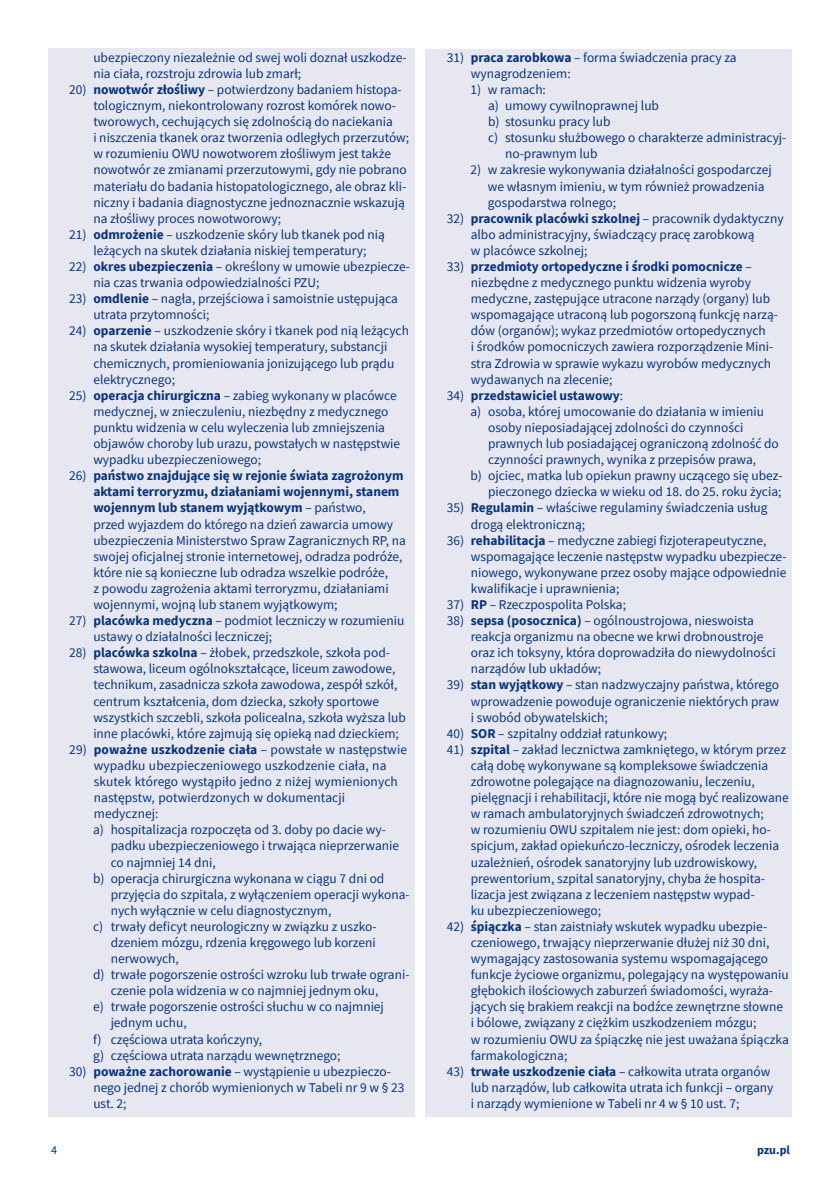
<style>
.page{position:relative;width:840px;height:1191px;background:#fff}
.page>*{position:absolute;margin:0;border:0;box-sizing:border-box;transform-origin:0 0}
._2_II_st_1cyfra_pod{font:13.4px/16px "Source Sans Pro";color:#08347b}
._5_III_st_pod_2_cyfr{font:13.4px/16px "Source Sans Pro";color:#08347b}
._9_IV_st_do_3_cyfr{font:13.4px/16px "Source Sans Pro";color:#08347b}
._2_II_st_1cyfra_pod-2{font:700 13.4px "Source Sans Pro";color:#08347b}
.t1{font:700 12px "Source Sans Pro";color:#08347b}
.t2{font:12px "Source Sans Pro";color:#08347b}
.s1{font-weight:700}
.s2{font-weight:400}
</style>
<div class="page">
<div style="left:425px;top:49px;width:366px;height:1067px;background:#e6e7f1"></div>
<div style="left:48px;top:48px;width:366px;height:1068px;background:#e6e7f1"></div>
<p class="_2_II_st_1cyfra_pod" style="left:93px;top:49px;width:314px">ubezpieczony niezależnie od swej woli doznał uszkodze&shy;nia ciała, rozstroju zdrowia lub zmarł;</p>
<p class="_2_II_st_1cyfra_pod" style="left:93px;top:81px;width:317px;text-indent:-24px">20) <span class="s1">nowotwór złośliwy</span> – potwierdzony badaniem histopa&shy;tologicznym, niekontrolowany rozrost komórek nowo&shy;tworowych, cechujących się zdolnością do naciekania<br>i niszczenia tkanek oraz tworzenia odległych przerzutów; w rozumieniu OWU nowotworem złośliwym jest także nowotwór ze zmianami przerzutowymi, gdy nie pobrano materiału do badania histopatologicznego, ale obraz kli&shy;niczny i badania diagnostyczne jednoznacznie wskazują na złośliwy proces nowotworowy;</p>
<p class="_2_II_st_1cyfra_pod" style="left:69px;top:226px;width:317px;text-align:center">21) <span class="s1">odmrożenie</span> – uszkodzenie skóry lub tkanek pod nią leżących na skutek działania niskiej temperatury;</p>
<p class="_2_II_st_1cyfra_pod" style="left:93px;top:258px;width:318px;text-indent:-24px">22) <span class="s1">okres ubezpieczenia</span> – określony w umowie ubezpiecze&shy;nia czas trwania odpowiedzialności PZU;</p>
<p class="_2_II_st_1cyfra_pod" style="left:93px;top:291px;width:306px;text-indent:-24px">23) <span class="s1">omdlenie</span> – nagła, przejściowa i samoistnie ustępująca utrata przytomności;</p>
<p class="_2_II_st_1cyfra_pod" style="left:93px;top:323px;width:317px;text-indent:-24px">24) <span class="s1">oparzenie</span> – uszkodzenie skóry i tkanek pod nią leżących na skutek działania wysokiej temperatury, substancji chemicznych, promieniowania jonizującego lub prądu elektrycznego;</p>
<p class="_2_II_st_1cyfra_pod" style="left:93px;top:387px;width:308px;text-indent:-24px">25) <span class="s1">operacja chirurgiczna</span> – zabieg wykonany w placówce medycznej, w znieczuleniu, niezbędny z medycznego punktu widzenia w celu wyleczenia lub zmniejszenia objawów choroby lub urazu, powstałych w następstwie wypadku ubezpieczeniowego;</p>
<p class="_2_II_st_1cyfra_pod" style="left:93px;top:468px;width:314px;text-indent:-24px">26) <span class="s1">państwo znajdujące się w rejonie świata zagrożonym aktami terroryzmu, działaniami wojennymi, stanem wojennym lub stanem wyjątkowym</span> – państwo,<br>przed wyjazdem do którego na dzień zawarcia umowy ubezpieczenia Ministerstwo Spraw Zagranicznych RP, na swojej oficjalnej stronie internetowej, odradza podróże, które nie są konieczne lub odradza wszelkie podróże,<br>z powodu zagrożenia aktami terroryzmu, działaniami wojennymi, wojną lub stanem wyjątkowym;</p>
<p class="_2_II_st_1cyfra_pod" style="left:93px;top:612px;width:312px;text-indent:-24px">27) <span class="s1">placówka medyczna</span> – podmiot leczniczy w rozumieniu ustawy o działalności leczniczej;</p>
<p class="_2_II_st_1cyfra_pod" style="left:93px;top:645px;width:314px;text-indent:-24px">28) <span class="s1">placówka szkolna</span> – żłobek, przedszkole, szkoła pod&shy;stawowa, liceum ogólnokształcące, liceum zawodowe, technikum, zasadnicza szkoła zawodowa, zespół szkół, centrum kształcenia, dom dziecka, szkoły sportowe wszystkich szczebli, szkoła policealna, szkoła wyższa lub inne placówki, które zajmują się opieką nad dzieckiem;</p>
<p class="_2_II_st_1cyfra_pod" style="left:94px;top:741px;width:314px;text-indent:-25px">29) <span class="s1">poważne uszkodzenie ciała</span> – powstałe w następstwie wypadku ubezpieczeniowego uszkodzenie ciała, na skutek którego wystąpiło jedno z niżej wymienionych następstw, potwierdzonych w dokumentacji medycznej:</p>
<p class="_5_III_st_pod_2_cyfr" style="left:111px;top:821px;width:290px;text-indent:-18px">a) hospitalizacja rozpoczęta od 3. doby po dacie wy&shy;padku ubezpieczeniowego i trwająca nieprzerwanie co najmniej 14 dni,</p>
<p class="_5_III_st_pod_2_cyfr" style="left:111px;top:870px;width:300px;text-indent:-18px">b) operacja chirurgiczna wykonana w ciągu 7 dni od przyjęcia do szpitala, z wyłączeniem operacji wykona&shy;nych wyłącznie w celu diagnostycznym,</p>
<p class="_5_III_st_pod_2_cyfr" style="left:111px;top:918px;width:267px;text-align:justify;text-indent:-18px">c) trwały deficyt neurologiczny w związku z uszko&shy;dzeniem mózgu, rdzenia kręgowego lub korzeni nerwowych,</p>
<p class="_5_III_st_pod_2_cyfr" style="left:111px;top:966px;width:300px;text-indent:-18px">d) trwałe pogorszenie ostrości wzroku lub trwałe ograni&shy;czenie pola widzenia w co najmniej jednym oku,</p>
<p class="_5_III_st_pod_2_cyfr" style="left:111px;top:998px;width:274px;text-indent:-18px">e) trwałe pogorszenie ostrości słuchu w co najmniej jednym uchu,</p>
<p class="_5_III_st_pod_2_cyfr" style="left:93px;top:1031px;width:170px">f) częściowa utrata kończyny,</p>
<p class="_5_III_st_pod_2_cyfr" style="left:93px;top:1047px;width:249px">g) częściowa utrata narządu wewnętrznego;</p>
<p class="_2_II_st_1cyfra_pod" style="left:93px;top:1063px;width:312px;text-indent:-24px">30) <span class="s1">poważne zachorowanie</span> – wystąpienie u ubezpieczo&shy;nego jednej z chorób wymienionych w Tabeli nr 9 w § 23 ust. 2;</p>
<p class="_2_II_st_1cyfra_pod" style="left:470px;top:49px;width:267px;text-indent:-24px">31) <span class="s1">praca zarobkowa</span> – forma świadczenia pracy za wynagrodzeniem:</p>
<p class="_5_III_st_pod_2_cyfr" style="left:470px;top:81px;width:77px">1) w ramach:</p>
<p class="_9_IV_st_do_3_cyfr" style="left:488px;top:97px;width:172px">a) umowy cywilnoprawnej lub</p>
<p class="_9_IV_st_do_3_cyfr" style="left:488px;top:114px;width:124px">b) stosunku pracy lub</p>
<p class="_9_IV_st_do_3_cyfr" style="left:505px;top:130px;width:282px;text-indent:-17px">c) stosunku służbowego o charakterze administracyj&shy;no-prawnym lub</p>
<p class="_5_III_st_pod_2_cyfr" style="left:487px;top:162px;width:285px;text-indent:-17px">2) w zakresie wykonywania działalności gospodarczej we własnym imieniu, w tym również prowadzenia gospodarstwa rolnego;</p>
<p class="_2_II_st_1cyfra_pod" style="left:470px;top:210px;width:314px;text-indent:-24px">32) <span class="s1">pracownik placówki szkolnej</span> – pracownik dydaktyczny albo administracyjny, świadczący pracę zarobkową<br>w placówce szkolnej;</p>
<p class="_2_II_st_1cyfra_pod" style="left:470px;top:258px;width:308px;text-indent:-24px">33) <span class="s1">przedmioty ortopedyczne i środki pomocnicze</span> – niezbędne z medycznego punktu widzenia wyroby medyczne, zastępujące utracone narządy (organy) lub wspomagające utraconą lub pogorszoną funkcję narzą&shy;dów (organów); wykaz przedmiotów ortopedycznych<br>i środków pomocniczych zawiera rozporządzenie Mini&shy;stra Zdrowia w sprawie wykazu wyrobów medycznych wydawanych na zlecenie;</p>
<p class="_2_II_st_1cyfra_pod-2" style="left:446px;top:386px;width:178px"><span class="s2">34)</span> przedstawiciel ustawowy<span class="s2">:</span></p>
<p class="_5_III_st_pod_2_cyfr" style="left:488px;top:403px;width:292px;text-indent:-18px">a) osoba, której umocowanie do działania w imieniu osoby nieposiadającej zdolności do czynności prawnych lub posiadającej ograniczoną zdolność do czynności prawnych, wynika z przepisów prawa,</p>
<p class="_5_III_st_pod_2_cyfr" style="left:470px;top:468px;width:313px;text-align:right">b) ojciec, matka lub opiekun prawny uczącego się ubez&shy;pieczonego dziecka w wieku od 18. do 25. roku życia;</p>
<p class="_2_II_st_1cyfra_pod" style="left:470px;top:500px;width:298px;text-indent:-24px">35) <span class="s1">Regulamin</span> – właściwe regulaminy świadczenia usług drogą elektroniczną;</p>
<p class="_2_II_st_1cyfra_pod" style="left:470px;top:532px;width:317px;text-indent:-24px">36) <span class="s1">rehabilitacja</span> – medyczne zabiegi fizjoterapeutyczne, wspomagające leczenie następstw wypadku ubezpiecze&shy;niowego, wykonywane przez osoby mające odpowiednie kwalifikacje i uprawnienia;</p>
<p class="_2_II_st_1cyfra_pod" style="left:446px;top:596px;width:181px">37) <span class="s1">RP</span> – Rzeczpospolita Polska;</p>
<p class="_2_II_st_1cyfra_pod" style="left:470px;top:612px;width:306px;text-indent:-24px">38) <span class="s1">sepsa (posocznica)</span> – ogólnoustrojowa, nieswoista reakcja organizmu na obecne we krwi drobnoustroje oraz ich toksyny, która doprowadziła do niewydolności narządów lub układów;</p>
<p class="_2_II_st_1cyfra_pod" style="left:470px;top:677px;width:310px;text-align:justify;text-indent:-24px">39) <span class="s1">stan wyjątkowy</span> – stan nadzwyczajny państwa, którego wprowadzenie powoduje ograniczenie niektórych praw i swobód obywatelskich;</p>
<p class="_2_II_st_1cyfra_pod" style="left:446px;top:725px;width:222px">40) <span class="s1">SOR</span> – szpitalny oddział ratunkowy;</p>
<p class="_2_II_st_1cyfra_pod" style="left:470px;top:741px;width:319px;text-indent:-24px">41) <span class="s1">szpital</span> – zakład lecznictwa zamkniętego, w którym przez całą dobę wykonywane są kompleksowe świadczenia zdrowotne polegające na diagnozowaniu, leczeniu, pielęgnacji i rehabilitacji, które nie mogą być realizowane w ramach ambulatoryjnych świadczeń zdrowotnych;<br>w rozumieniu OWU szpitalem nie jest: dom opieki, ho&shy;spicjum, zakład opiekuńczo-leczniczy, ośrodek leczenia uzależnień, ośrodek sanatoryjny lub uzdrowiskowy, prewentorium, szpital sanatoryjny, chyba że hospita&shy;lizacja jest związana z leczeniem następstw wypad-<br>ku ubezpieczeniowego;</p>
<p class="_2_II_st_1cyfra_pod" style="left:470px;top:918px;width:319px;text-indent:-24px">42) <span class="s1">śpiączka</span> – stan zaistniały wskutek wypadku ubezpie&shy;czeniowego, trwający nieprzerwanie dłużej niż 30 dni, wymagający zastosowania systemu wspomagającego funkcje życiowe organizmu, polegający na występowaniu głębokich ilościowych zaburzeń świadomości, wyraża&shy;jących się brakiem reakcji na bodźce zewnętrzne słowne i bólowe, związany z ciężkim uszkodzeniem mózgu;<br>w rozumieniu OWU za śpiączkę nie jest uważana śpiączka farmakologiczna;</p>
<p class="_2_II_st_1cyfra_pod" style="left:470px;top:1063px;width:304px;text-indent:-24px">43) <span class="s1">trwałe uszkodzenie ciała</span> – całkowita utrata organów lub narządów, lub całkowita utrata ich funkcji – organy i narządy wymienione w Tabeli nr 4 w § 10 ust. 7;</p>
<p class="t2" style="left:51px;top:1142px;width:7px">4</p>
<p class="t1" style="left:756px;top:1142px;width:34px">pzu.pl</p>
</div>
